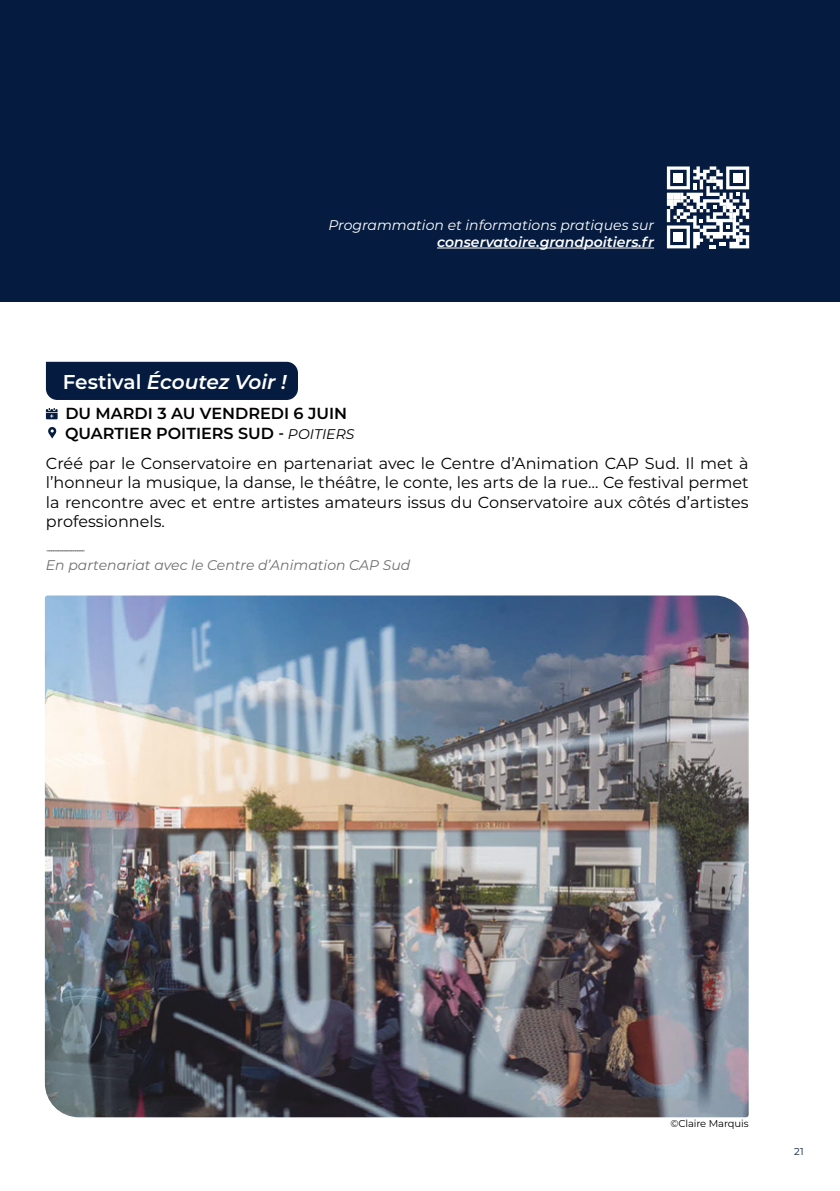
<style>
.page{position:relative;width:840px;height:1191px;background:#fff}
.page>*{position:absolute;margin:0;border:0;box-sizing:border-box;transform-origin:0 0}
.t1{font:italic 600 20px "Montserrat";letter-spacing:-.005em;color:#fff}
.t2{font:16px/19.2px "Montserrat";color:#000;text-align:justify}
.t3{font:600 16px/19.2px "Montserrat";color:#000}
.t4{font:italic 14px "Montserrat";color:#706f6f}
.t5{font:italic 14px "Montserrat";color:#fff}
.t6{font:italic 600 14px "Montserrat";color:#fff}
.t7{font:14px "Minion Pro";color:#706f6f}
.t8{font:10px "Montserrat";letter-spacing:-.01em;color:#000}
.t9{font:10px "Montserrat";color:#051c40}
.s1{font-style:normal}
.s2{font-size:14px}
.s3{font-weight:400;font-style:italic;font-size:14px}
</style>
<div class="page">
<div style="left:0;top:0;width:839px;height:302px;background:#051c40"></div>
<div style="left:46px;top:362px;width:252px;height:38px;background:#051c40"></div>
<svg style="left:46px;top:408px;width:12px;height:11px"></svg>
<svg style="left:48px;top:427px;width:8px;height:11px"></svg>
<hr style="left:437px;top:248px;width:216px;height:1px;background:#fff">
<svg style="left:666px;top:166px;width:82px;height:82px"></svg>
<div style="left:673px;top:173px;width:10px;height:10px;background:#fff"></div>
<div style="left:673px;top:232px;width:10px;height:10px;background:#fff"></div>
<div style="left:732px;top:173px;width:10px;height:10px;background:#fff"></div>
<img style="left:45px;top:595px;width:703px;height:522px">
<p class="t5" style="left:328px;top:215px;width:327px">Programmation et informations pratiques sur</p>
<p class="t6" style="left:437px;top:232px;width:218px">conservatoire.grandpoitiers.fr</p>
<p class="t1" style="left:63px;top:367px;width:225px"><span class="s1">Festival</span> Écoutez Voir !</p>
<p class="t3" style="left:65px;top:403px;width:291px">DU MARDI 3 AU VENDREDI 6 JUIN<br>QUARTIER POITIERS SUD <span class="s2">-</span> <span class="s3">POITIERS</span></p>
<p class="t2" style="left:46px;top:453px;width:703px">Créé par le Conservatoire en partenariat avec le Centre d’Animation CAP Sud. Il met à l’honneur la musique, la danse, le théâtre, le conte, les arts de la rue… Ce festival permet la rencontre avec et entre artistes amateurs issus du Conservatoire aux côtés d’artistes professionnels.</p>
<p class="t7" style="left:46px;top:540px;width:41px">-----------------</p>
<p class="t4" style="left:46px;top:555px;width:366px">En partenariat avec le Centre d’Animation CAP Sud</p>
<p class="t8" style="left:670px;top:1116px;width:80px">©Claire Marquis</p>
<p class="t9" style="left:793px;top:1144px;width:11px">21</p>
</div>
